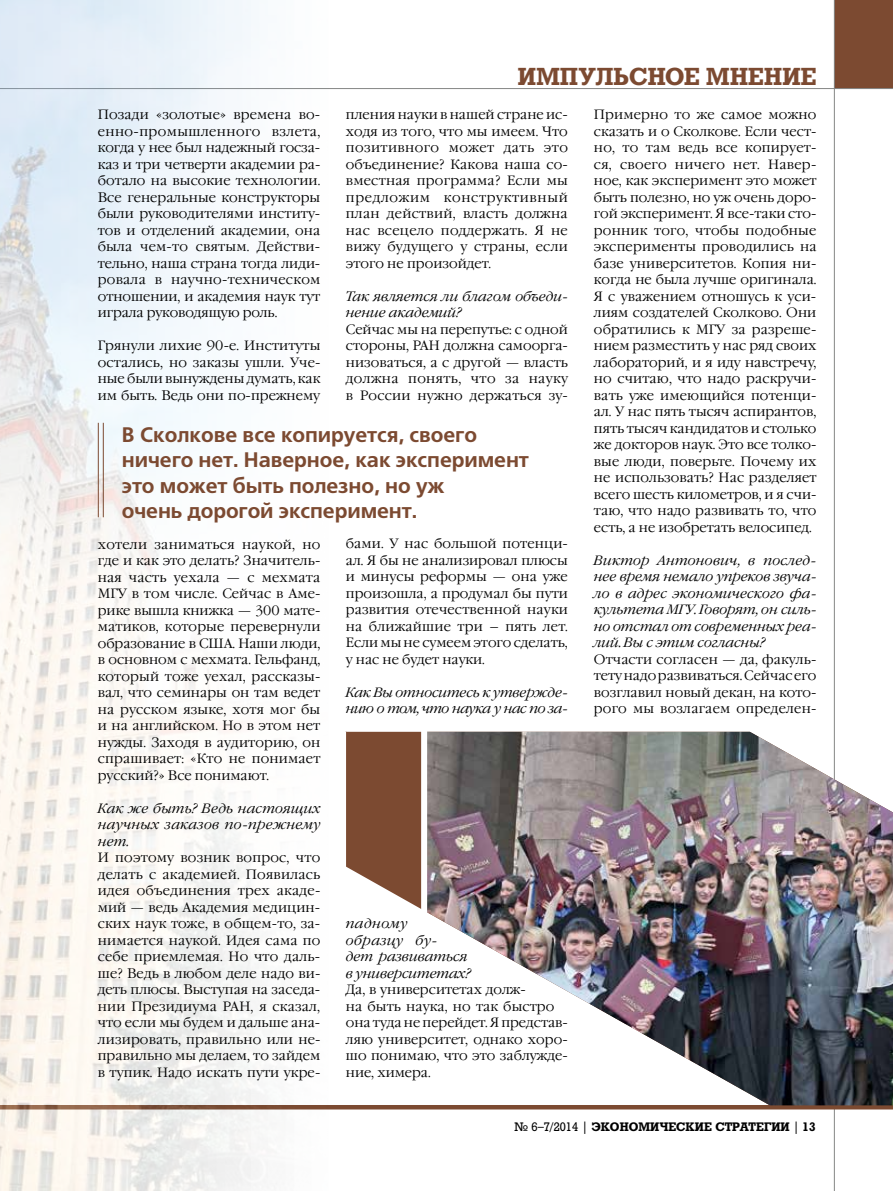
<style>
.page{position:relative;width:893px;height:1191px;background:#fff}
.page>*{position:absolute;margin:0;border:0;box-sizing:border-box;transform-origin:0 0}
.t1{font:700 24px "Rodeo";letter-spacing:.005em;color:#7c4a31}
.t2{font:700 21px/25.5px "Free Set C";letter-spacing:-.005em;color:#7c4a31}
.t3{font:300 13.5px/16.5px "Garamond C";letter-spacing:.005em;color:#000;text-align:justify}
.t4{font:italic 300 13.5px/16.5px "Garamond C";color:#000}
.t5{font:700 12px "Rodeo";color:#000}
.s1{font-weight:400}
</style>
<div class="page">
<div style="left:834px;top:0;width:59px;height:88px;background:#7c4a31"></div>
<hr style="left:0;top:88px;width:893px;height:1px;background:#868786">
<hr style="left:834px;top:0;width:1px;height:1191px;background:#868786">
<hr style="left:0;top:1105px;width:893px;height:4px;background:#7c4a31">
<img style="left:0;top:0;width:568px;height:1191px">
<hr style="left:103px;top:423px;width:1px;height:94px;background:#7c4a31">
<hr style="left:98px;top:423px;width:1px;height:94px;background:#7c4a31">
<svg style="left:345px;top:732px;width:79px;height:373px"></svg>
<img style="left:424px;top:732px;width:469px;height:373px">
<div style="left:421px;top:725px;width:6px;height:189px;background:#fff"></div>
<h1 class="t1" style="left:518px;top:62px;width:300px">ИМПУЛЬСНОЕ МНЕНИЕ</h1>
<p class="t3" style="left:98px;top:107px;width:224px">Позади «золотые» времена во&shy;енно-промышленного взлета, когда у нее был надежный госза&shy;каз и три четверти академии ра&shy;ботало на высокие технологии.<br>Все генеральные конструкторы были руководителями институ&shy;тов и отделений академии, она была чем-то святым. Действи&shy;тельно, наша страна тогда лиди&shy;ровала в научно-техническом отношении, и академия наук тут играла руководящую роль.</p>
<p class="t3" style="left:98px;top:338px;width:224px">Грянули лихие 90-е. Институты остались, но заказы ушли. Уче&shy;ные были вынуждены думать, как им быть. Ведь они по-прежнему</p>
<p class="t3" style="left:346px;top:107px;width:224px">пления науки в нашей стране ис&shy;ходя из того, что мы имеем. Что позитивного может дать это объединение? Какова наша со&shy;вместная программа? Если мы предложим конструктивный план действий, власть должна нас всецело поддержать. Я не вижу будущего у страны, если этого не произойдет.</p>
<p class="t4" style="left:346px;top:288px;width:224px">Так является ли благом объеди&shy;нение академий?</p>
<p class="t3" style="left:346px;top:321px;width:224px">Сейчас мы на перепутье: с одной стороны, РАН должна самоорга&shy;низоваться, а с другой — власть должна понять, что за науку в России нужно держаться зу-</p>
<h2 class="t2" style="left:122px;top:422px;width:409px">В Сколкове все копируется, своего ничего нет. Наверное, как эксперимент это может быть полезно, но уж<br>очень дорогой эксперимент.</h2>
<p class="t3" style="left:98px;top:536px;width:224px">хотели заниматься наукой, но где и как это делать? Значитель&shy;ная часть уехала — с мехмата МГУ в том числе. Сейчас в Аме&shy;рике вышла книжка — 300 мате&shy;матиков, которые перевернули образование в США. Наши люди, в основном с мехмата. Гельфанд, который тоже уехал, рассказы&shy;вал, что семинары он там ведет на русском языке, хотя мог бы и на английском. Но в этом нет нужды. Заходя в аудиторию, он спрашивает: «Кто не понимает русский?» Все понимают.</p>
<p class="t4" style="left:98px;top:800px;width:224px;text-align:justify">Как же быть? Ведь настоящих научных заказов по-прежнему нет.</p>
<p class="t3" style="left:98px;top:849px;width:224px">И поэтому возник вопрос, что делать с академией. Появилась идея объединения трех акаде&shy;мий — ведь Академия медицин&shy;ских наук тоже, в общем-то, за&shy;нимается наукой. Идея сама по себе приемлемая. Но что даль&shy;ше? Ведь в любом деле надо ви&shy;деть плюсы. Выступая на заседа&shy;нии Президиума РАН, я сказал, что если мы будем и дальше ана&shy;лизировать, правильно или не&shy;правильно мы делаем, то зайдем в тупик. Надо искать пути укре-</p>
<p class="t3" style="left:346px;top:536px;width:224px">бами. У нас большой потенци&shy;ал. Я бы не анализировал плюсы и минусы реформы — она уже произошла, а продумал бы пути развития отечественной науки на ближайшие три – пять лет.<br>Если мы не сумеем этого сделать, у нас не будет науки.</p>
<p class="t4" style="left:346px;top:684px;width:224px">Как Вы относитесь к утвержде&shy;нию о том, что наука у нас по за-</p>
<p class="t4" style="left:346px;top:915px;width:126px">падному<br>образцу бу-<br>дет развиваться в университетах?</p>
<p class="t3" style="left:346px;top:981px;width:224px;text-align:left">Да, в университетах долж-<br>на быть наука, но так быстро она туда не перейдет. Я представ&shy;ляю университет, однако хоро&shy;шо понимаю, что это заблужде&shy;ние, химера.</p>
<p class="t3" style="left:594px;top:107px;width:224px">Примерно то же самое можно сказать и о Сколкове. Если чест&shy;но, то там ведь все копирует&shy;ся, своего ничего нет. Навер&shy;ное, как эксперимент это может быть полезно, но уж очень доро&shy;гой эксперимент. Я все-таки сто&shy;ронник того, чтобы подобные эксперименты проводились на базе университетов. Копия ни&shy;когда не была лучше оригинала.<br>Я с уважением отношусь к уси&shy;лиям создателей Сколково. Они обратились к МГУ за разреше&shy;нием разместить у нас ряд своих лабораторий, и я иду навстречу, но считаю, что надо раскручи&shy;вать уже имеющийся потенци&shy;ал. У нас пять тысяч аспирантов, пять тысяч кандидатов и столько же докторов наук. Это все толко&shy;вые люди, поверьте. Почему их не использовать? Нас разделяет всего шесть километров, и я счи&shy;таю, что надо развивать то, что есть, а не изобретать велосипед.</p>
<p class="t4" style="left:594px;top:552px;width:224px;text-align:justify">Виктор Антонович, в послед&shy;нее время немало упреков звуча&shy;ло в адрес экономического фа&shy;культета МГУ. Говорят, он силь&shy;но отстал от современных реа&shy;лий. Вы с этим согласны?</p>
<p class="t3" style="left:594px;top:651px;width:224px">Отчасти согласен — да, факуль&shy;тету надо развиваться. Сейчас его возглавил новый декан, на кото&shy;рого мы возлагаем определен-</p>
<p class="t5" style="left:514px;top:1119px;width:303px"><span class="s1">№ 6–7/2014 |</span> ЭКОНОМИЧЕСКИЕ СТРАТЕГИИ <span class="s1">|</span> 13</p>
</div>
